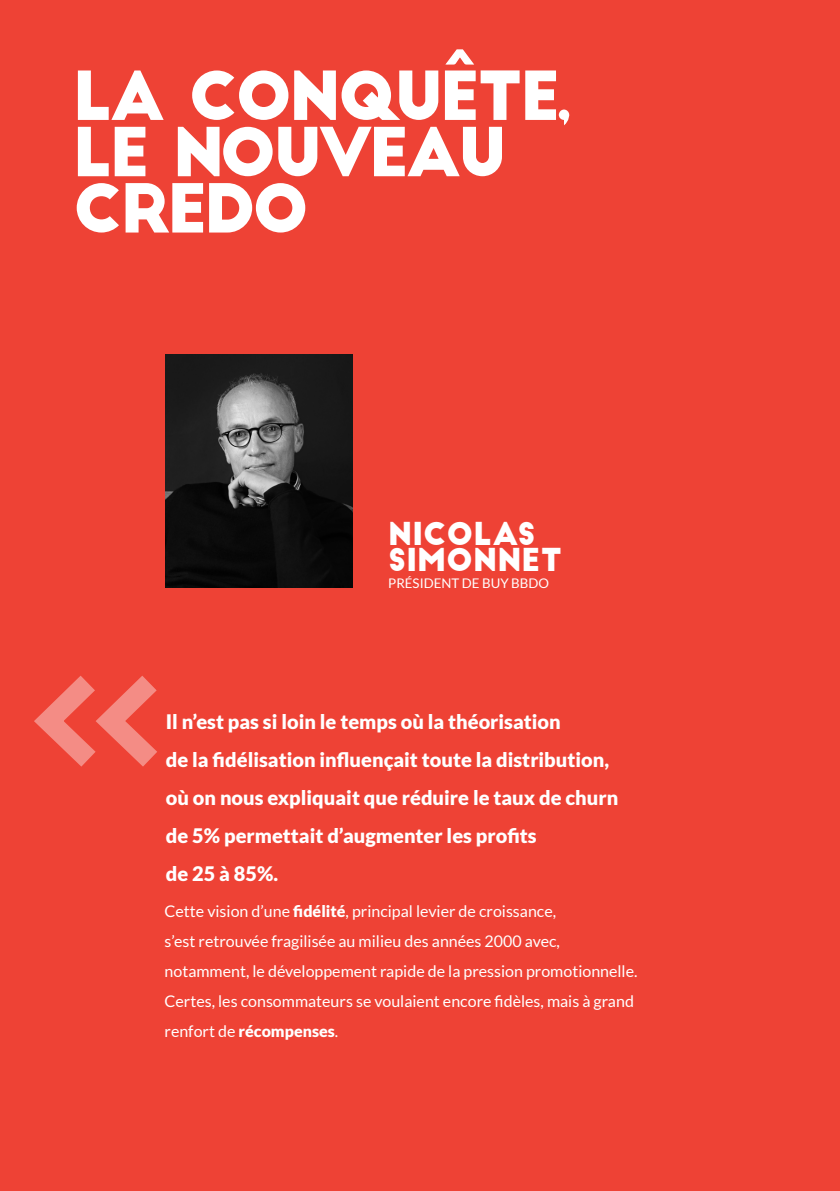
<style>
.page{position:relative;width:840px;height:1191px;background:#fff}
.page>*{position:absolute;margin:0;border:0;box-sizing:border-box;transform-origin:0 0}
.t1{font:65.8px "Big John";letter-spacing:-.05em;color:#fff}
.t2{font:30.8px "Big John";color:#fff}
.Style_de_paragraphe{font:900 20px/38px "Lato";color:#fff}
.Style_de_paragraphe-2{font:16px/30px "Lato";color:#fff}
.t3{font:13.2px "Lato";color:#fff}
.s1{font-weight:900}
</style>
<div class="page">
<div style="left:0;top:0;width:839px;height:1191px;background:#ee4235"></div>
<svg style="left:445px;top:49px;width:29px;height:16px"></svg>
<svg style="left:34px;top:676px;width:123px;height:91px"></svg>
<img style="left:166px;top:355px;width:186px;height:233px">
<p class="t1" style="left:73px;top:66px;width:501px">LA CONQUETE,</p>
<p class="t1" style="left:73px;top:123px;width:435px">LE NOUVEAU</p>
<p class="t1" style="left:73px;top:179px;width:238px">CREDO</p>
<p class="t2" style="left:388px;top:520px;width:149px">NICOLAS</p>
<p class="t2" style="left:388px;top:546px;width:175px">SIMONNET</p>
<p class="t3" style="left:388px;top:576px;width:162px">PRÉSIDENT DE BUY BBDO</p>
<p class="Style_de_paragraphe" style="left:166px;top:702px;width:454px">Il n’est pas si loin le temps où la théorisation<br>de la fidélisation influençait toute la distribution, où on nous expliquait que réduire le taux de churn de 5% permettait d’augmenter les profits<br>de 25 à 85%.</p>
<p class="Style_de_paragraphe-2" style="left:164px;top:896px;width:474px">Cette vision d’une <span class="s1">fidélité</span>, principal levier de croissance,<br>s’est retrouvée fragilisée au milieu des années 2000 avec, notamment, le développement rapide de la pression promotionnelle.<br>Certes, les consommateurs se voulaient encore fidèles, mais à grand renfort de <span class="s1">récompenses</span>.</p>
</div>
